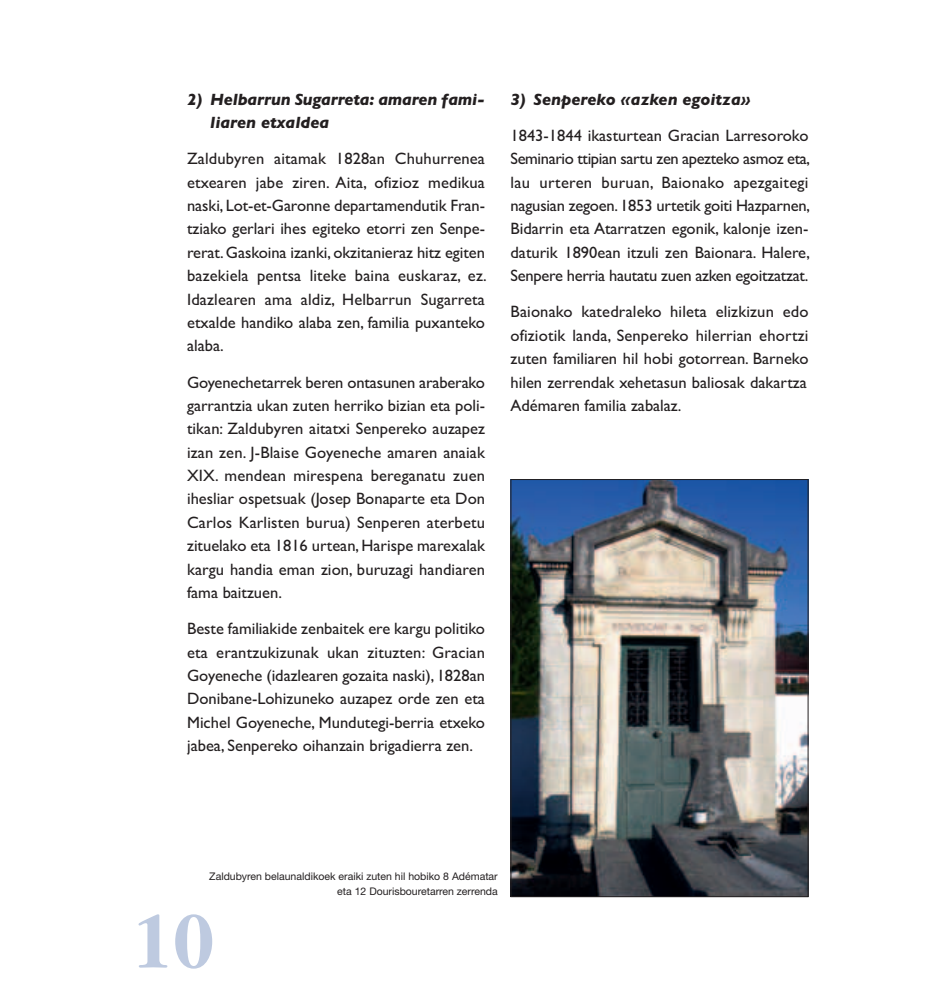
<style>
.page{position:relative;width:936px;height:999px;background:#fff}
.page>*{position:absolute;margin:0;border:0;box-sizing:border-box;transform-origin:0 0}
.t1{font:700 condensed 82.5px "Garamond";color:#becae0}
.t2{font:16.5px/23.4px "Gill Sans";color:#231f20;text-align:justify}
.t3{font:italic 700 16.5px/23.4px "Gill Sans";letter-spacing:-.01em;color:#231f20}
.t4{font:10.5px/14.7px "Helvetica Neue";color:#231f20;text-align:right}
</style>
<div class="page">
<img style="left:510px;top:479px;width:299px;height:419px">
<p class="t3" style="left:210px;top:89px;width:276px;text-indent:-23px">2) Helbarrun Sugarreta: amaren fami&shy;liaren etxaldea</p>
<p class="t2" style="left:187px;top:149px;width:301px">Zaldubyren aitamak 1828an Chuhurrenea etxearen jabe ziren. Aita, ofizioz medikua naski, Lot-et-Garonne departamendutik Fran&shy;tziako gerlari ihes egiteko etorri zen Senpe&shy;rerat. Gaskoina izanki, okzitanieraz hitz egiten bazekiela pentsa liteke baina euskaraz, ez.<br>Idazlearen ama aldiz, Helbarrun Sugarreta etxalde handiko alaba zen, familia puxanteko alaba.</p>
<p class="t2" style="left:187px;top:372px;width:299px">Goyenechetarrek beren ontasunen araberako garrantzia ukan zuten herriko bizian eta poli&shy;tikan: Zaldubyren aitatxi Senpereko auzapez izan zen. J-Blaise Goyeneche amaren anaiak XIX. mendean mirespena bereganatu zuen ihesliar ospetsuak (Josep Bonaparte eta Don Carlos Karlisten burua) Senperen aterbetu zituelako eta 1816 urtean, Harispe marexalak kargu handia eman zion, buruzagi handiaren fama baitzuen.</p>
<p class="t2" style="left:187px;top:619px;width:299px">Beste familiakide zenbaitek ere kargu politiko eta erantzukizunak ukan zituzten: Gracian Goyeneche (idazlearen gozaita naski), 1828an Donibane-Lohizuneko auzapez orde zen eta Michel Goyeneche, Mundutegi-berria etxeko jabea, Senpereko oihanzain brigadierra zen.</p>
<p class="t3" style="left:510px;top:89px;width:242px">3) Senpereko «azken egoitza»</p>
<p class="t2" style="left:510px;top:125px;width:301px">1843-1844 ikasturtean Gracian Larresoroko Seminario ttipian sartu zen apezteko asmoz eta, lau urteren buruan, Baionako apezgaitegi nagusian zegoen. 1853 urtetik goiti Hazparnen, Bidarrin eta Atarratzen egonik, kalonje izen&shy;daturik 1890ean itzuli zen Baionara. Halere, Senpere herria hautatu zuen azken egoitzatzat.</p>
<p class="t2" style="left:510px;top:302px;width:299px">Baionako katedraleko hileta elizkizun edo ofiziotik landa, Senpereko hilerrian ehortzi zuten familiaren hil hobi gotorrean. Barneko hilen zerrendak xehetasun baliosak dakartza Adémaren familia zabalaz.</p>
<p class="t4" style="left:209px;top:870px;width:290px">Zaldubyren belaunaldikoek eraiki zuten hil hobiko 8 Adématar eta 12 Dourisbouretarren zerrenda</p>
<h1 class="t1" style="left:132px;top:910px;width:84px">10</h1>
</div>
